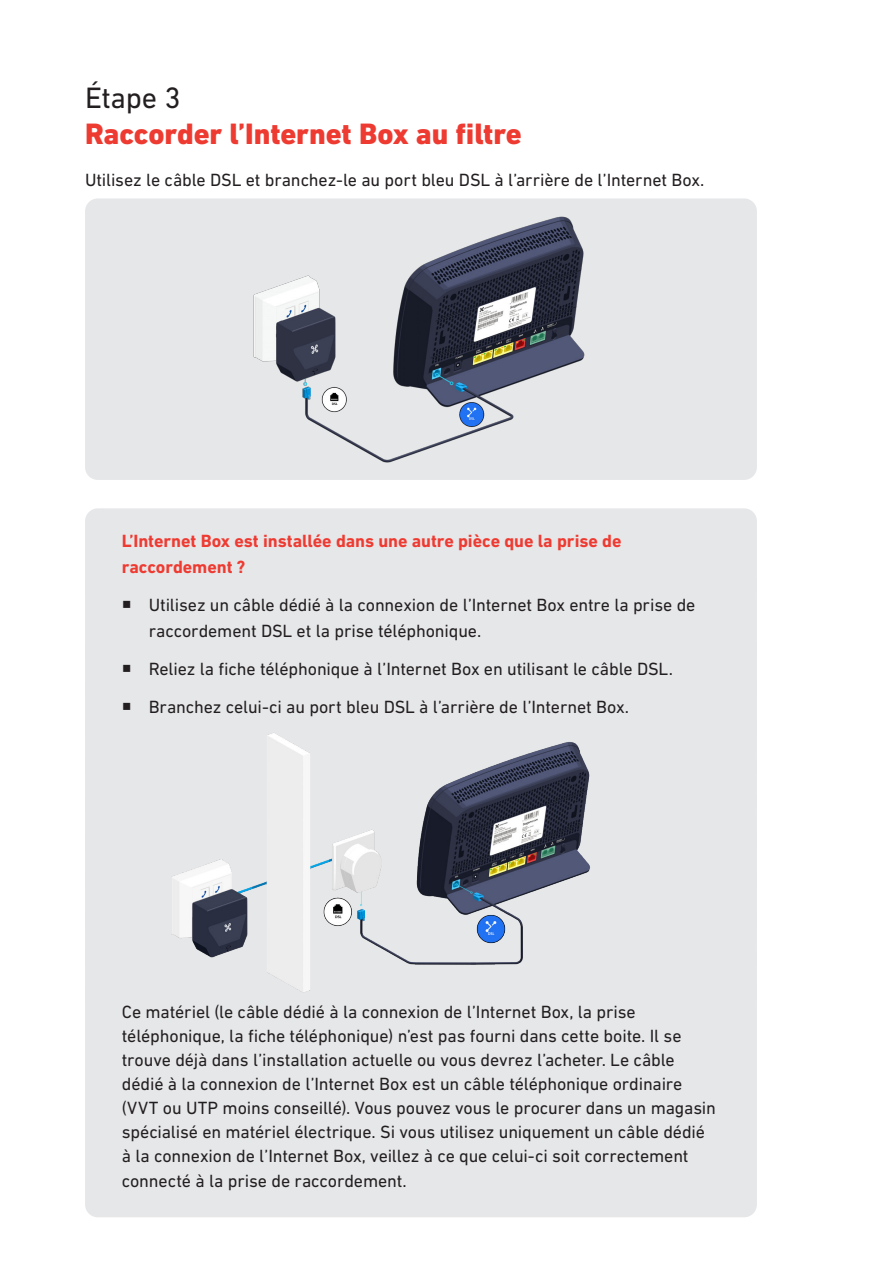
<style>
.page{position:relative;width:893px;height:1263px;background:#fff}
.page>*{position:absolute;margin:0;border:0;box-sizing:border-box;transform-origin:0 0}
.Titre_1{font:800 30px/36px "DIN Next LT Pro";letter-spacing:-.005em;color:#ee3b32}
.Body_copy_cadre{font:18px/24.2px "DIN Next LT Pro";letter-spacing:-.005em;color:#231f20}
.Body_copy{font:18px "DIN Next LT Pro";letter-spacing:-.005em;color:#231f20}
.Body_copy_cadre-2{font:700 18px/25.5px "DIN Next LT Pro";letter-spacing:-.005em;color:#ee3b32}
.s1{font-weight:400;color:#231f20}
</style>
<div class="page">
<div style="left:85px;top:508px;width:672px;height:95px;background:#e6e7e9;border-radius:13px"></div>
<div style="left:85px;top:572px;width:672px;height:95px;background:#e6e7e9;border-radius:13px"></div>
<div style="left:85px;top:636px;width:672px;height:69px;background:#e6e7e9;border-radius:13px"></div>
<div style="left:85px;top:674px;width:672px;height:69px;background:#e6e7e9;border-radius:13px"></div>
<div style="left:85px;top:712px;width:672px;height:69px;background:#e6e7e9;border-radius:13px"></div>
<div style="left:85px;top:751px;width:672px;height:69px;background:#e6e7e9;border-radius:13px"></div>
<div style="left:85px;top:789px;width:672px;height:69px;background:#e6e7e9;border-radius:13px"></div>
<div style="left:85px;top:827px;width:672px;height:69px;background:#e6e7e9;border-radius:13px"></div>
<div style="left:85px;top:865px;width:672px;height:69px;background:#e6e7e9;border-radius:13px"></div>
<div style="left:85px;top:904px;width:672px;height:69px;background:#e6e7e9;border-radius:13px"></div>
<div style="left:85px;top:942px;width:672px;height:69px;background:#e6e7e9;border-radius:13px"></div>
<div style="left:85px;top:979px;width:672px;height:238px;background:#e6e7e9;border-radius:13px"></div>
<div style="left:85px;top:198px;width:672px;height:282px;background:#e6e7e9;border-radius:13px"></div>
<img style="left:205px;top:198px;width:432px;height:265px">
<img style="left:172px;top:733px;width:418px;height:259px">
<p class="Titre_1" style="left:85px;top:79px;width:438px"><span class="s1">Étape 3<br></span>Raccorder l’Internet Box au filtre</p>
<p class="Body_copy" style="left:85px;top:170px;width:621px">Utilisez le câble DSL et branchez-le au port bleu DSL à l’arrière de l’Internet Box.</p>
<p class="Body_copy_cadre-2" style="left:122px;top:528px;width:501px">L’Internet Box est installée dans une autre pièce que la prise de raccordement ?</p>
<p class="Body_copy_cadre" style="left:149px;top:592px;width:548px;line-height:25.5px">Utilisez un câble dédié à la connexion de l’Internet Box entre la prise de raccordement DSL et la prise téléphonique.</p>
<p class="Body_copy_cadre" style="left:149px;top:656px;width:526px">Reliez la fiche téléphonique à l’Internet Box en utilisant le câble DSL.</p>
<p class="Body_copy_cadre" style="left:149px;top:695px;width:482px">Branchez celui-ci au port bleu DSL à l’arrière de l’Internet Box.</p>
<p class="Body_copy_cadre" style="left:122px;top:999px;width:596px">Ce matériel (le câble dédié à la connexion de l’Internet Box, la prise téléphonique, la fiche téléphonique) n’est pas fourni dans cette boite. Il se trouve déjà dans l’installation actuelle ou vous devrez l’acheter. Le câble dédié à la connexion de l’Internet Box est un câble téléphonique ordinaire (VVT ou UTP moins conseillé). Vous pouvez vous le procurer dans un magasin spécialisé en matériel électrique. Si vous utilisez uniquement un câble dédié à la connexion de l’Internet Box, veillez à ce que celui-ci soit correctement connecté à la prise de raccordement.</p>
</div>
